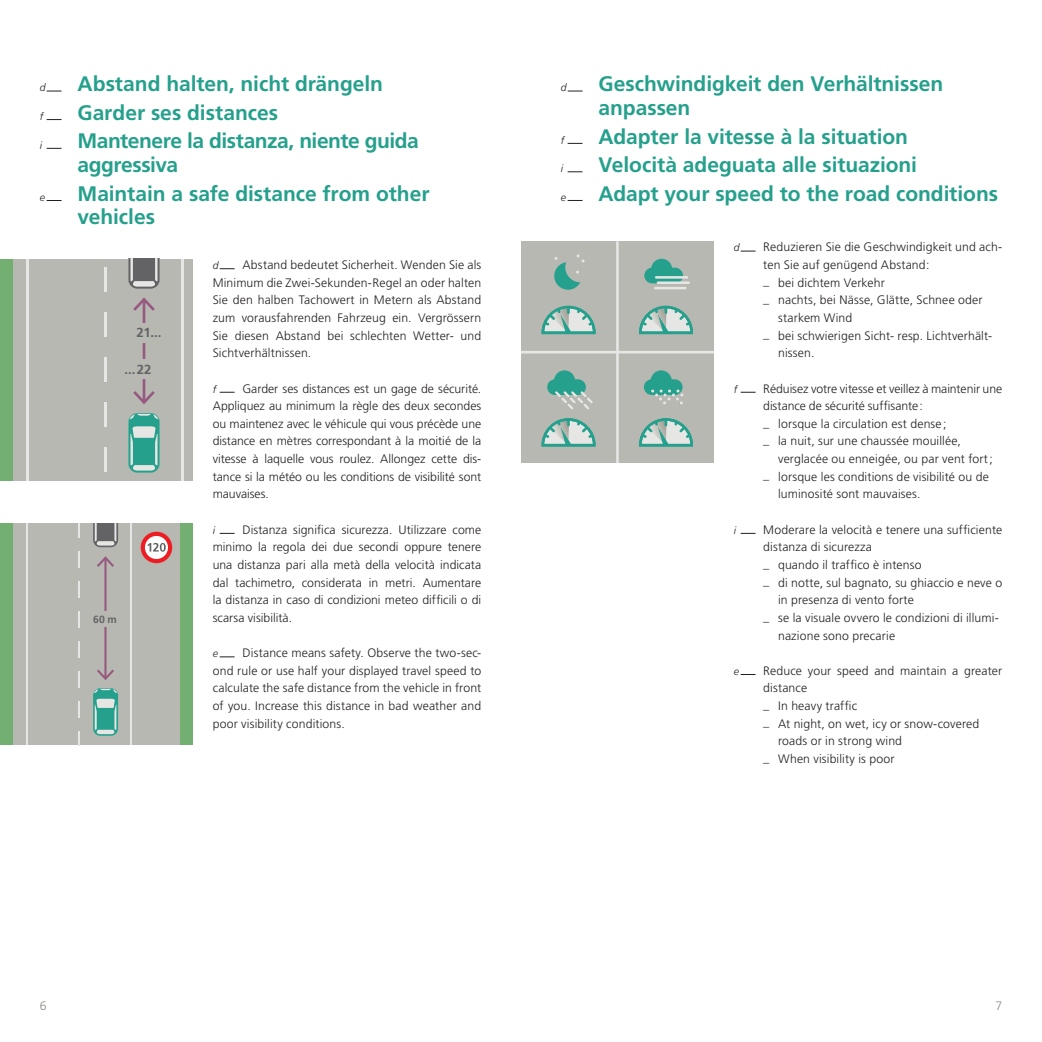
<style>
.page{position:relative;width:1042px;height:1042px;background:#fff}
.page>*{position:absolute;margin:0;border:0;box-sizing:border-box;transform-origin:0 0}
.t1{font:700 21px/28.5px "Frutiger";letter-spacing:-.005em;color:#25a08c}
.t2{font:700 13.12px "Frutiger";color:#636366}
.t3{font:300 12.25px/17.7px "Frutiger";letter-spacing:.01em;color:#231f20;text-align:justify}
.t4{font:300 12.25px "Frutiger";color:#8b8b81}
.t5{font:italic 300 10.5px "Frutiger";color:#231f20}
.t6{font:700 10.5px "Frutiger";color:#636366}
</style>
<div class="page">
<div style="left:0;top:259px;width:193px;height:222px;background:#b7b8b1"></div>
<div style="left:0;top:259px;width:12px;height:222px;background:#72af71"></div>
<hr style="left:26px;top:259px;width:3px;height:222px;background:#e6e7e5">
<hr style="left:182px;top:259px;width:2px;height:222px;background:#e6e7e5">
<hr style="left:104px;top:267px;width:2px;height:25px;background:#e6e7e5">
<hr style="left:104px;top:312px;width:2px;height:25px;background:#e6e7e5">
<hr style="left:104px;top:357px;width:2px;height:25px;background:#e6e7e5">
<hr style="left:104px;top:402px;width:2px;height:25px;background:#e6e7e5">
<hr style="left:104px;top:447px;width:2px;height:25px;background:#e6e7e5">
<svg style="left:128px;top:413px;width:32px;height:60px;background:#64b5a7"></svg>
<svg style="left:128px;top:259px;width:32px;height:30px"></svg>
<hr style="left:143px;top:300px;width:2px;height:101px;background:#97597f">
<svg style="left:133px;top:391px;width:22px;height:13px"></svg>
<svg style="left:133px;top:297px;width:22px;height:14px"></svg>
<div style="left:127px;top:359px;width:33px;height:20px;background:#b7b8b1"></div>
<div style="left:127px;top:323px;width:33px;height:19px;background:#b7b8b1"></div>
<div style="left:0;top:523px;width:193px;height:222px;background:#b7b8b1"></div>
<div style="left:0;top:523px;width:12px;height:222px;background:#72af71"></div>
<div style="left:181px;top:523px;width:12px;height:222px;background:#72af71"></div>
<hr style="left:26px;top:523px;width:2px;height:222px;background:#e6e7e5">
<hr style="left:130px;top:523px;width:2px;height:222px;background:#e6e7e5">
<svg style="left:78px;top:523px;width:2px;height:14px"></svg>
<svg style="left:78px;top:551px;width:2px;height:16px"></svg>
<svg style="left:78px;top:581px;width:2px;height:16px"></svg>
<svg style="left:78px;top:611px;width:2px;height:17px"></svg>
<svg style="left:78px;top:641px;width:2px;height:17px"></svg>
<svg style="left:78px;top:671px;width:2px;height:17px"></svg>
<svg style="left:78px;top:701px;width:2px;height:17px"></svg>
<svg style="left:78px;top:731px;width:2px;height:14px"></svg>
<svg style="left:93px;top:688px;width:25px;height:48px"></svg>
<svg style="left:93px;top:523px;width:25px;height:24px"></svg>
<svg style="left:143px;top:534px;width:27px;height:27px"></svg>
<div style="left:141px;top:532px;width:31px;height:31px;border:4px solid #ee1d23;border-radius:50%"></div>
<svg style="left:147px;top:543px;width:19px;height:9px"></svg>
<hr style="left:104px;top:558px;width:3px;height:120px;background:#97597f">
<svg style="left:97px;top:669px;width:17px;height:11px"></svg>
<svg style="left:97px;top:556px;width:17px;height:11px"></svg>
<div style="left:86px;top:611px;width:26px;height:16px;background:#b7b8b1"></div>
<div style="left:521px;top:241px;width:193px;height:222px;background:#b7b8b1"></div>
<hr style="left:616px;top:241px;width:3px;height:222px;background:#e6e7e5">
<hr style="left:521px;top:351px;width:193px;height:2px;background:#e6e7e5">
<svg style="left:644px;top:370px;width:39px;height:34px"></svg>
<svg style="left:644px;top:259px;width:39px;height:24px"></svg>
<hr style="left:656px;top:276px;width:31px;height:3px;background:#e6e7e5">
<hr style="left:658px;top:281px;width:31px;height:3px;background:#e6e7e5">
<hr style="left:655px;top:287px;width:30px;height:2px;background:#e6e7e5">
<svg style="left:554px;top:254px;width:31px;height:36px"></svg>
<svg style="left:541px;top:305px;width:55px;height:30px"></svg>
<svg style="left:639px;top:305px;width:55px;height:30px"></svg>
<svg style="left:541px;top:370px;width:55px;height:77px"></svg>
<svg style="left:639px;top:418px;width:54px;height:29px"></svg>
<svg style="left:47px;top:91px;width:15px;height:1px"></svg>
<svg style="left:47px;top:119px;width:15px;height:1px"></svg>
<svg style="left:47px;top:148px;width:15px;height:1px"></svg>
<svg style="left:47px;top:200px;width:15px;height:1px"></svg>
<svg style="left:220px;top:268px;width:15px;height:1px"></svg>
<svg style="left:220px;top:392px;width:15px;height:1px"></svg>
<svg style="left:220px;top:533px;width:15px;height:1px"></svg>
<svg style="left:220px;top:656px;width:15px;height:1px"></svg>
<svg style="left:567px;top:91px;width:15px;height:1px"></svg>
<svg style="left:567px;top:143px;width:15px;height:1px"></svg>
<svg style="left:567px;top:171px;width:15px;height:1px"></svg>
<svg style="left:567px;top:200px;width:15px;height:1px"></svg>
<svg style="left:740px;top:251px;width:15px;height:1px"></svg>
<svg style="left:740px;top:392px;width:15px;height:1px"></svg>
<svg style="left:740px;top:533px;width:15px;height:1px"></svg>
<svg style="left:740px;top:674px;width:15px;height:1px"></svg>
<p class="t5" style="left:40px;top:82px;width:7px">d</p>
<p class="t5" style="left:40px;top:110px;width:5px">f</p>
<p class="t5" style="left:40px;top:139px;width:4px">i</p>
<p class="t5" style="left:40px;top:191px;width:7px">e</p>
<h1 class="t1" style="left:78px;top:70px;width:343px">Abstand halten, nicht drängeln<br>Garder ses distances<br>Mantenere la distanza, niente guida</h1>
<h1 class="t1" style="left:78px;top:150px;width:353px">aggressiva<br>Maintain a safe distance from other</h1>
<h1 class="t1" style="left:78px;top:203px;width:79px">vehicles</h1>
<p class="t3" style="left:213px;top:256px;width:270px;text-indent:30px">Abstand bedeutet Sicherheit. Wenden Sie als Minimum die Zwei-Sekunden-Regel an oder halten Sie den halben Tachowert in Metern als Abstand zum vorausfahrenden Fahrzeug ein. Vergrössern Sie diesen Abstand bei schlechten Wetter- und Sichtverhältnissen.</p>
<p class="t3" style="left:213px;top:379px;width:270px;text-indent:30px">Garder ses distances est un gage de sécurité.<br>Appliquez au minimum la règle des deux secondes ou maintenez avec le véhicule qui vous précède une distance en mètres correspondant à la moitié de la vitesse à laquelle vous roulez. Allongez cette dis&shy;tance si la météo ou les conditions de visibilité sont mauvaises.</p>
<p class="t3" style="left:213px;top:520px;width:270px;text-indent:30px">Distanza significa sicurezza. Utilizzare come minimo la regola dei due secondi oppure tenere una distanza pari alla metà della velocità indicata dal tachimetro, considerata in metri. Aumentare la distanza in caso di condizioni meteo difficili o di scarsa visibilità.</p>
<p class="t3" style="left:213px;top:644px;width:270px;text-indent:30px">Distance means safety. Observe the two-sec&shy;ond rule or use half your displayed travel speed to calculate the safe distance from the vehicle in front of you. Increase this distance in bad weather and poor visibility conditions.</p>
<p class="t5" style="left:213px;top:259px;width:7px">d</p>
<p class="t2" style="left:136px;top:325px;width:27px">21...</p>
<p class="t2" style="left:124px;top:361px;width:28px">...22</p>
<p class="t5" style="left:213px;top:383px;width:5px">f</p>
<p class="t5" style="left:213px;top:524px;width:4px">i</p>
<p class="t6" style="left:93px;top:613px;width:25px">60 m</p>
<p class="t5" style="left:213px;top:647px;width:7px">e</p>
<p class="t5" style="left:561px;top:82px;width:7px">d</p>
<p class="t5" style="left:561px;top:134px;width:5px">f</p>
<p class="t5" style="left:561px;top:162px;width:4px">i</p>
<p class="t5" style="left:561px;top:191px;width:7px">e</p>
<h1 class="t1" style="left:598px;top:72px;width:346px;line-height:23.6px">Geschwindigkeit den Verhältnissen anpassen</h1>
<h1 class="t1" style="left:598px;top:122px;width:401px">Adapter la vitesse à la situation<br>Velocità adeguata alle situazioni<br>Adapt your speed to the road conditions</h1>
<p class="t5" style="left:734px;top:242px;width:7px">d</p>
<p class="t5" style="left:734px;top:383px;width:5px">f</p>
<p class="t5" style="left:734px;top:524px;width:4px">i</p>
<p class="t5" style="left:734px;top:665px;width:7px">e</p>
<p class="t3" style="left:763px;top:238px;width:240px">Reduzieren Sie die Geschwindigkeit und ach-</p>
<p class="t3" style="left:763px;top:256px;width:168px">ten Sie auf genügend Abstand:</p>
<p class="t3" style="left:763px;top:274px;width:123px">_ bei dichtem Verkehr</p>
<p class="t3" style="left:763px;top:291px;width:221px">_ nachts, bei Nässe, Glätte, Schnee oder</p>
<p class="t3" style="left:778px;top:309px;width:76px">starkem Wind</p>
<p class="t3" style="left:763px;top:326px;width:230px">_ bei schwierigen Sicht- resp. Lichtverhält-</p>
<p class="t3" style="left:778px;top:344px;width:38px">nissen.</p>
<p class="t3" style="left:763px;top:379px;width:241px;text-align:left">Réduisez votre vitesse et veillez à maintenir une distance de sécurité suffisante:<br>_ lorsque la circulation est dense;<br>_ la nuit, sur une chaussée mouillée,</p>
<p class="t3" style="left:778px;top:450px;width:216px">verglacée ou enneigée, ou par vent fort;</p>
<p class="t3" style="left:763px;top:468px;width:227px">_ lorsque les conditions de visibilité ou de</p>
<p class="t3" style="left:778px;top:485px;width:144px">luminosité sont mauvaises.</p>
<p class="t3" style="left:763px;top:520px;width:240px">Moderare la velocità e tenere una sufficiente</p>
<p class="t3" style="left:763px;top:538px;width:110px">distanza di sicurezza</p>
<p class="t3" style="left:763px;top:556px;width:160px">_ quando il traffico è intenso</p>
<p class="t3" style="left:763px;top:573px;width:240px">_ di notte, sul bagnato, su ghiaccio e neve o</p>
<p class="t3" style="left:778px;top:591px;width:137px">in presenza di vento forte</p>
<p class="t3" style="left:763px;top:609px;width:237px">_ se la visuale ovvero le condizioni di illumi-</p>
<p class="t3" style="left:778px;top:626px;width:118px">nazione sono precarie</p>
<p class="t3" style="left:763px;top:662px;width:240px">Reduce your speed and maintain a greater</p>
<p class="t3" style="left:763px;top:679px;width:45px">distance</p>
<p class="t3" style="left:763px;top:697px;width:95px">_ In heavy traffic</p>
<p class="t3" style="left:763px;top:714px;width:218px">_ At night, on wet, icy or snow-covered</p>
<p class="t3" style="left:778px;top:732px;width:125px">roads or in strong wind</p>
<p class="t3" style="left:763px;top:750px;width:133px">_ When visibility is poor</p>
<p class="t4" style="left:40px;top:999px;width:8px">6</p>
<p class="t4" style="left:995px;top:999px;width:8px">7</p>
</div>
